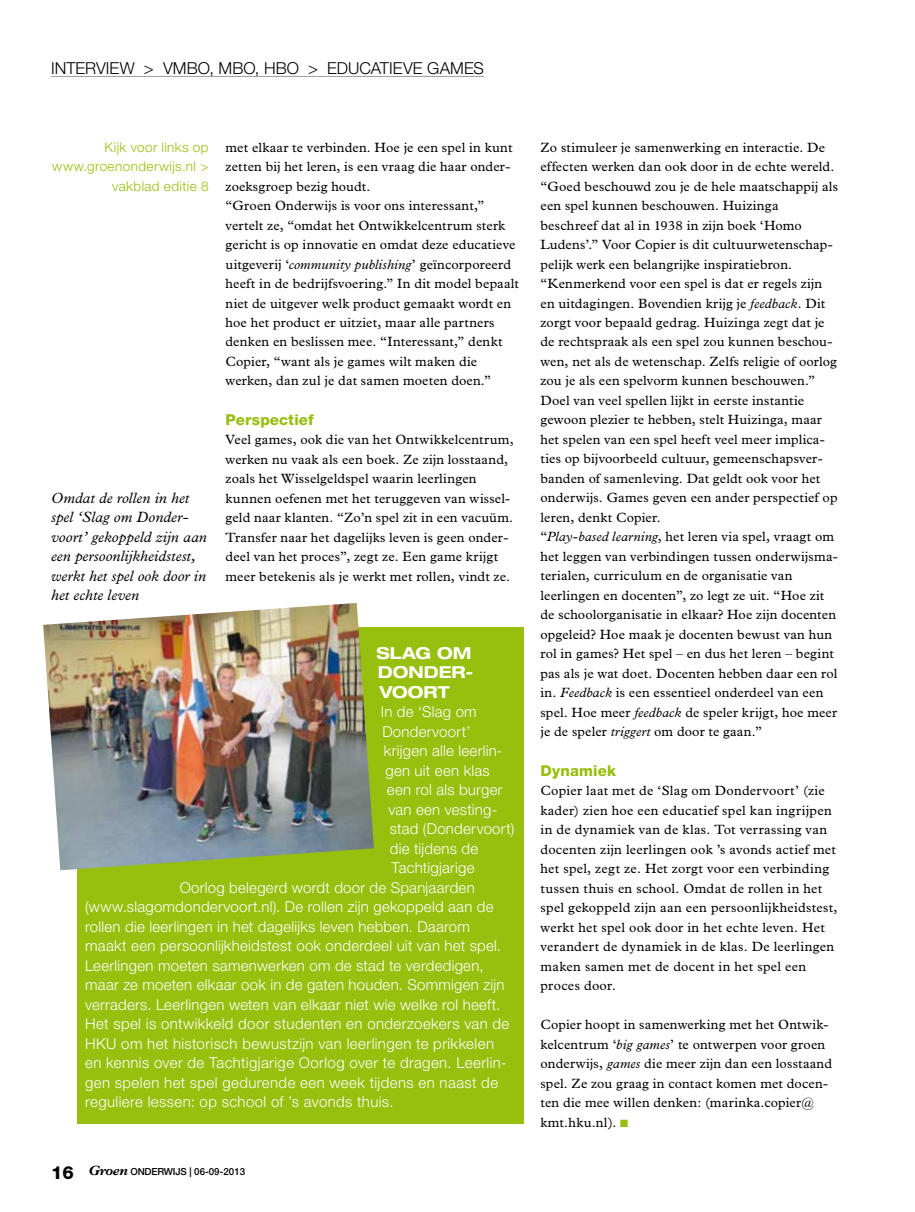
<style>
.page{position:relative;width:915px;height:1212px;background:#fff}
.page>*{position:absolute;margin:0;border:0;box-sizing:border-box;transform-origin:0 0}
.t1{font:300 16.5px "Helvetica Neue LT Std";color:#000}
.t2{font:700 expanded 16.5px/19.5px "Helvetica Neue LT Std";color:#fff}
.t3{font:300 15px "Helvetica Neue LT Std";letter-spacing:.015em;color:#fff}
.t4{font:italic 15px/19.5px "Plantin Std";letter-spacing:.01em;color:#000}
.t5{font:800 15px "Helvetica Neue LT Std";letter-spacing:.01em;color:#97bf0d}
.t6{font:13.5px/19.5px "Plantin Std";letter-spacing:.015em;color:#000}
.t7{font:300 13.5px/19.5px "Helvetica Neue LT Std";letter-spacing:.03em;color:#97bf0d;text-align:right}
.t8{font:500 9.75px "Helvetica Neue LT Std";letter-spacing:-.02em;color:#000}
.s1{font-style:italic}
.s2{font-weight:800;font-size:18px}
.s3{font-family:"Plantin Std";font-weight:700;font-style:italic;font-size:13.5px}
.s4{color:#97bf0d}
</style>
<div class="page">
<hr style="left:51px;top:76px;width:433px;height:1px;background:#9c9e9f">
<div style="left:77px;top:627px;width:446px;height:496px;background:#97bf0d"></div>
<img style="left:43px;top:603px;width:331px;height:267px">
<p class="t1" style="left:51px;top:58px;width:434px">interview &gt; vmbo, mbo, hbo &gt; educatieve games</p>
<p class="t7" style="left:52px;top:137px;width:158px">Kijk voor links op www.groenonderwijs.nl &gt; vakblad editie 8</p>
<p class="t4" style="left:51px;top:488px;width:157px">Omdat de rollen in het spel ‘Slag om Donder&shy;voort’ gekoppeld zijn aan een persoonlijkheidstest, werkt het spel ook door in het echte leven</p>
<p class="t6" style="left:225px;top:137px;width:295px">met elkaar te verbinden. Hoe je een spel in kunt zetten bij het leren, is een vraag die haar onder&shy;zoeksgroep bezig houdt.<br>“Groen Onderwijs is voor ons interessant,” vertelt ze, “omdat het Ontwikkelcentrum sterk gericht is op innovatie en omdat deze educatieve uitgeverij ‘<span class="s1">community publishing</span>’ geïncorporeerd heeft in de bedrijfsvoering.” In dit model bepaalt niet de uitgever welk product gemaakt wordt en hoe het product er uitziet, maar alle partners denken en beslissen mee. “Interessant,” denkt Copier, “want als je games wilt maken die werken, dan zul je dat samen moeten doen.”</p>
<p class="t5" style="left:225px;top:410px;width:90px">Perspectief</p>
<p class="t6" style="left:225px;top:430px;width:289px">Veel games, ook die van het Ontwikkelcentrum, werken nu vaak als een boek. Ze zijn losstaand, zoals het Wisselgeldspel waarin leerlingen kunnen oefenen met het teruggeven van wissel&shy;geld naar klanten. “Zo’n spel zit in een vacuüm.<br>Transfer naar het dagelijks leven is geen onder&shy;deel van het proces”, zegt ze. Een game krijgt meer betekenis als je werkt met rollen, vindt ze.</p>
<p class="t2" style="left:376px;top:642px;width:99px">SLAG OM<br>DONDER-<br>VOORT</p>
<p class="t3" style="left:381px;top:702px;width:97px">in de ‘slag om</p>
<p class="t3" style="left:382px;top:722px;width:90px">dondervoort’</p>
<p class="t3" style="left:384px;top:741px;width:120px">krijgen alle leerlin-</p>
<p class="t3" style="left:385px;top:761px;width:106px">gen uit een klas</p>
<p class="t3" style="left:387px;top:780px;width:117px">een rol als burger</p>
<p class="t3" style="left:388px;top:800px;width:110px">van een vesting-</p>
<p class="t3" style="left:390px;top:819px;width:126px">stad (dondervoort)</p>
<p class="t3" style="left:390px;top:839px;width:90px">die tijdens de</p>
<p class="t3" style="left:391px;top:858px;width:85px">tachtigjarige</p>
<p class="t3" style="left:180px;top:878px;width:296px">oorlog belegerd wordt door de spanjaarden</p>
<p class="t3" style="left:85px;top:897px;width:410px">(www.slagomdondervoort.nl). de rollen zijn gekoppeld aan de</p>
<p class="t3" style="left:85px;top:917px;width:386px">rollen die leerlingen in het dagelijks leven hebben. daarom</p>
<p class="t3" style="left:85px;top:936px;width:417px">maakt een persoonlijkheidstest ook onderdeel uit van het spel.</p>
<p class="t3" style="left:85px;top:956px;width:400px">Leerlingen moeten samenwerken om de stad te verdedigen,</p>
<p class="t3" style="left:85px;top:975px;width:421px">maar ze moeten elkaar ook in de gaten houden. sommigen zijn</p>
<p class="t3" style="left:85px;top:995px;width:416px">verraders. Leerlingen weten van elkaar niet wie welke rol heeft.</p>
<p class="t3" style="left:85px;top:1014px;width:425px">het spel is ontwikkeld door studenten en onderzoekers van de</p>
<p class="t3" style="left:85px;top:1034px;width:410px">hKu om het historisch bewustzijn van leerlingen te prikkelen</p>
<p class="t3" style="left:85px;top:1053px;width:423px">en kennis over de tachtigjarige oorlog over te dragen. Leerlin-</p>
<p class="t3" style="left:85px;top:1073px;width:414px">gen spelen het spel gedurende een week tijdens en naast de</p>
<p class="t3" style="left:85px;top:1092px;width:310px">reguliere lessen: op school of ’s avonds thuis.</p>
<p class="t8" style="left:51px;top:1166px;width:196px"><span class="s2">16</span> <span class="s3">Groen</span> ONDERWIJS | 06-09-2013</p>
<p class="t6" style="left:540px;top:137px;width:299px">Zo stimuleer je samenwerking en interactie. De effecten werken dan ook door in de echte wereld. “Goed beschouwd zou je de hele maatschappij als een spel kunnen beschouwen. Huizinga beschreef dat al in 1938 in zijn boek ‘Homo Ludens’.” Voor Copier is dit cultuurwetenschap&shy;pelijk werk een belangrijke inspiratiebron. “Kenmerkend voor een spel is dat er regels zijn en uitdagingen. Bovendien krijg je <span class="s1">feedback</span>. Dit zorgt voor bepaald gedrag. Huizinga zegt dat je de rechtspraak als een spel zou kunnen beschou&shy;wen, net als de wetenschap. Zelfs religie of oorlog zou je als een spelvorm kunnen beschouwen.” Doel van veel spellen lijkt in eerste instantie gewoon plezier te hebben, stelt Huizinga, maar het spelen van een spel heeft veel meer implica&shy;ties op bijvoorbeeld cultuur, gemeenschapsver&shy;banden of samenleving. Dat geldt ook voor het onderwijs. Games geven een ander perspectief op leren, denkt Copier.<br>“<span class="s1">Play-based learning</span>, het leren via spel, vraagt om het leggen van verbindingen tussen onderwijsma&shy;terialen, curriculum en de organisatie van leerlingen en docenten”, zo legt ze uit. “Hoe zit de schoolorganisatie in elkaar? Hoe zijn docenten opgeleid? Hoe maak je docenten bewust van hun rol in games? Het spel – en dus het leren – begint pas als je wat doet. Docenten hebben daar een rol in. <span class="s1">Feedback</span> is een essentieel onderdeel van een spel. Hoe meer <span class="s1">feedback</span> de speler krijgt, hoe meer je de speler <span class="s1">triggert</span> om door te gaan.”</p>
<p class="t5" style="left:540px;top:761px;width:77px">Dynamiek</p>
<p class="t6" style="left:540px;top:781px;width:298px">Copier laat met de ‘Slag om Dondervoort’ (zie kader) zien hoe een educatief spel kan ingrijpen in de dynamiek van de klas. Tot verrassing van docenten zijn leerlingen ook ’s avonds actief met het spel, zegt ze. Het zorgt voor een verbinding tussen thuis en school. Omdat de rollen in het spel gekoppeld zijn aan een persoonlijkheidstest, werkt het spel ook door in het echte leven. Het verandert de dynamiek in de klas. De leerlingen maken samen met de docent in het spel een proces door.</p>
<p class="t6" style="left:540px;top:1015px;width:293px">Copier hoopt in samenwerking met het Ontwik&shy;kelcentrum ‘<span class="s1">big games</span>’ te ontwerpen voor groen onderwijs, <span class="s1">games</span> die meer zijn dan een losstaand spel. Ze zou graag in contact komen met docen&shy;ten die mee willen denken: (marinka.copier@ kmt.hku.nl). <span class="s4">■</span></p>
</div>
